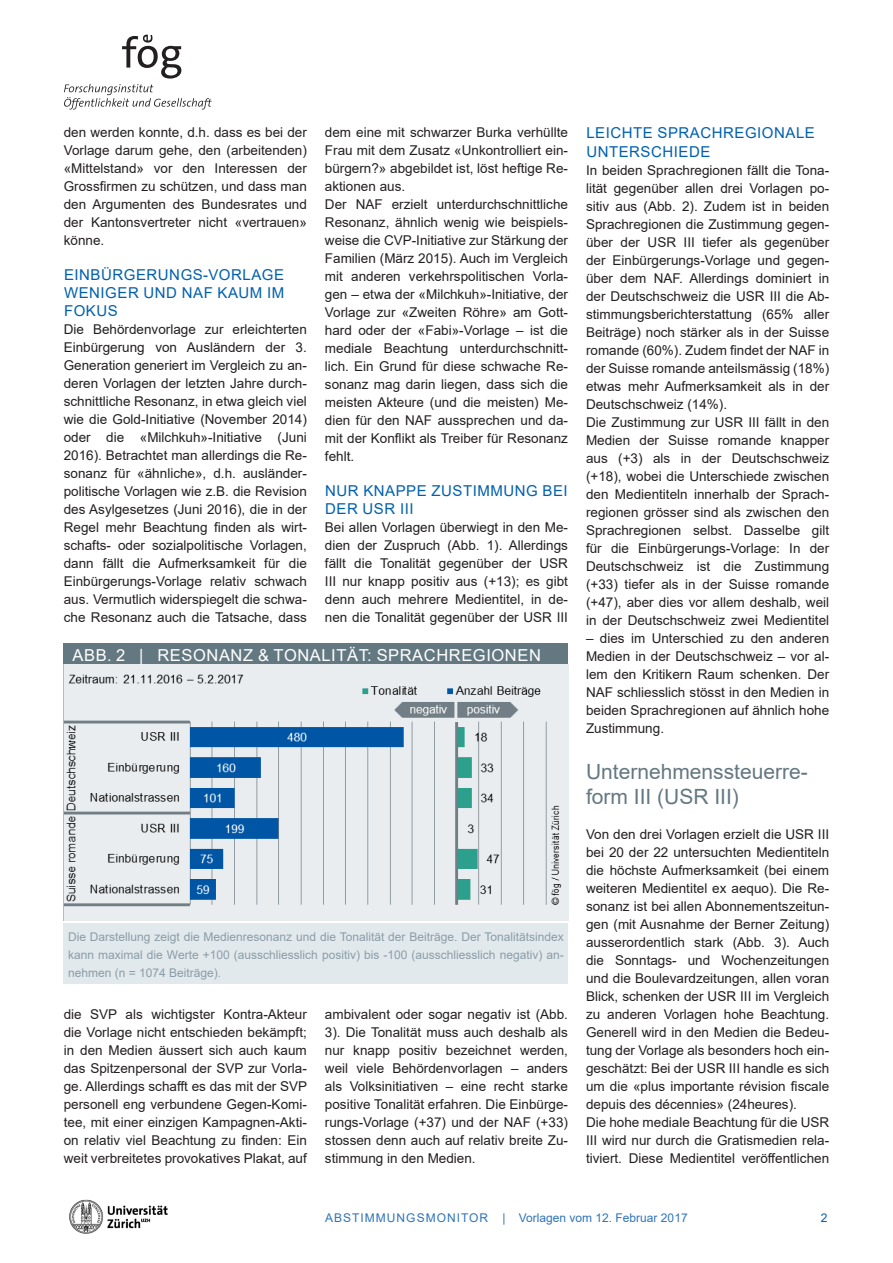
<style>
.page{position:relative;width:893px;height:1263px;background:#fff}
.page>*{position:absolute;margin:0;border:0;box-sizing:border-box;transform-origin:0 0}
.Titel{font:21px/25.2px "Arial";color:#647882}
.Box-Titel{font:16.5px "Arial";letter-spacing:.035em;color:#fff}
.T-Titel{font:15px/18px "Arial";letter-spacing:.035em;color:#0160ae}
.L-text{font:13.5px/18px "Arial";color:#231f20;text-align:justify}
.Box-Text{font:12px/18px "Arial";color:#8a9ca6;text-align:justify}
.t1{font:12px "Arial";color:#2f74ba}
.t2{font:12px "Arial";color:#0160ae}
</style>
<div class="page">
<img style="left:69px;top:1199px;width:99px;height:35px">
<svg style="left:64px;top:35px;width:148px;height:74px"></svg>
<img style="left:64px;top:664px;width:504px;height:256px">
<div style="left:64px;top:643px;width:504px;height:21px;background:#647882"></div>
<div style="left:64px;top:923px;width:504px;height:60px;background:#e2e9ed"></div>
<p class="L-text" style="left:64px;top:124px;width:245px">den werden konnte, d.h. dass es bei der Vorlage darum gehe, den (arbeitenden) «Mittelstand» vor den Interessen der Grossfirmen zu schützen, und dass man den Argumenten des Bundesrates und der Kantonsvertreter nicht «vertrauen» könne.</p>
<p class="T-Titel" style="left:64px;top:266px;width:222px;text-align:justify">EINBÜRGERUNGS-VORLAGE WENIGER UND NAF KAUM IM FOKUS</p>
<p class="L-text" style="left:64px;top:321px;width:245px">Die Behördenvorlage zur erleichterten Einbürgerung von Ausländern der 3.<br>Generation generiert im Vergleich zu an&shy;deren Vorlagen der letzten Jahre durch&shy;schnittliche Resonanz, in etwa gleich viel wie die Gold-Initiative (November 2014) oder die «Milchkuh»-Initiative (Juni 2016). Betrachtet man allerdings die Re&shy;sonanz für «ähnliche», d.h. ausländer&shy;politische Vorlagen wie z.B. die Revision des Asylgesetzes (Juni 2016), die in der Regel mehr Beachtung finden als wirt&shy;schafts- oder sozialpolitische Vorlagen, dann fällt die Aufmerksamkeit für die Einbürgerungs-Vorlage relativ schwach aus. Vermutlich widerspiegelt die schwa&shy;che Resonanz auch die Tatsache, dass</p>
<p class="L-text" style="left:325px;top:124px;width:245px">dem eine mit schwarzer Burka verhüllte Frau mit dem Zusatz «Unkontrolliert ein&shy;bürgern?» abgebildet ist, löst heftige Re&shy;aktionen aus.</p>
<p class="L-text" style="left:325px;top:196px;width:245px">Der NAF erzielt unterdurchschnittliche Resonanz, ähnlich wenig wie beispiels&shy;weise die CVP-Initiative zur Stärkung der Familien (März 2015). Auch im Vergleich mit anderen verkehrspolitischen Vorla&shy;gen – etwa der «Milchkuh»-Initiative, der Vorlage zur «Zweiten Röhre» am Gott&shy;hard oder der «Fabi»-Vorlage – ist die mediale Beachtung unterdurchschnitt&shy;lich. Ein Grund für diese schwache Re&shy;sonanz mag darin liegen, dass sich die meisten Akteure (und die meisten) Me&shy;dien für den NAF aussprechen und da&shy;mit der Konflikt als Treiber für Resonanz fehlt.</p>
<p class="T-Titel" style="left:325px;top:482px;width:244px">NUR KNAPPE ZUSTIMMUNG BEI<br>DER USR III</p>
<p class="L-text" style="left:325px;top:519px;width:245px">Bei allen Vorlagen überwiegt in den Me&shy;dien der Zuspruch (Abb. 1). Allerdings fällt die Tonalität gegenüber der USR III nur knapp positiv aus (+13); es gibt denn auch mehrere Medientitel, in de&shy;nen die Tonalität gegenüber der USR III</p>
<p class="Box-Titel" style="left:73px;top:643px;width:470px">ABB. 2 | RESONANZ &amp; TONALITÄT: SPRACHREGIONEN</p>
<p class="Box-Text" style="left:68px;top:928px;width:497px">Die Darstellung zeigt die Medienresonanz und die Tonalität der Beiträge. Der Tonalitätsindex kann maximal die Werte +100 (ausschliesslich positiv) bis -100 (ausschliesslich negativ) an&shy;nehmen (n = 1074 Beiträge).</p>
<p class="L-text" style="left:64px;top:1005px;width:245px">die SVP als wichtigster Kontra-Akteur die Vorlage nicht entschieden bekämpft; in den Medien äussert sich auch kaum das Spitzenpersonal der SVP zur Vorla&shy;ge. Allerdings schafft es das mit der SVP personell eng verbundene Gegen-Komi&shy;tee, mit einer einzigen Kampagnen-Akti&shy;on relativ viel Beachtung zu finden: Ein weit verbreitetes provokatives Plakat, auf</p>
<p class="L-text" style="left:325px;top:1005px;width:245px">ambivalent oder sogar negativ ist (Abb.<br>3). Die Tonalität muss auch deshalb als nur knapp positiv bezeichnet werden, weil viele Behördenvorlagen – anders als Volksinitiativen – eine recht starke positive Tonalität erfahren. Die Einbürge&shy;rungs-Vorlage (+37) und der NAF (+33) stossen denn auch auf relativ breite Zu&shy;stimmung in den Medien.</p>
<p class="T-Titel" style="left:586px;top:124px;width:230px">LEICHTE SPRACHREGIONALE<br>UNTERSCHIEDE</p>
<p class="L-text" style="left:586px;top:161px;width:245px">In beiden Sprachregionen fällt die Tona&shy;lität gegenüber allen drei Vorlagen po&shy;sitiv aus (Abb. 2). Zudem ist in beiden Sprachregionen die Zustimmung gegen&shy;über der USR III tiefer als gegenüber der Einbürgerungs-Vorlage und gegen&shy;über dem NAF. Allerdings dominiert in der Deutschschweiz die USR III die Ab&shy;stimmungsberichterstattung (65% aller Beiträge) noch stärker als in der Suisse romande (60%). Zudem findet der NAF in der Suisse romande anteilsmässig (18%) etwas mehr Aufmerksamkeit als in der Deutschschweiz (14%).</p>
<p class="L-text" style="left:586px;top:413px;width:245px">Die Zustimmung zur USR III fällt in den Medien der Suisse romande knapper aus (+3) als in der Deutschschweiz (+18), wobei die Unterschiede zwischen den Medientiteln innerhalb der Sprach&shy;regionen grösser sind als zwischen den Sprachregionen selbst. Dasselbe gilt für die Einbürgerungs-Vorlage: In der Deutschschweiz ist die Zustimmung (+33) tiefer als in der Suisse romande (+47), aber dies vor allem deshalb, weil in der Deutschschweiz zwei Medientitel</p>
<p class="L-text" style="left:586px;top:629px;width:245px">– dies im Unterschied zu den anderen Medien in der Deutschschweiz – vor al&shy;lem den Kritikern Raum schenken. Der NAF schliesslich stösst in den Medien in beiden Sprachregionen auf ähnlich hohe Zustimmung.</p>
<p class="Titel" style="left:586px;top:759px;width:223px">Unternehmenssteuerre&shy;form III (USR III)</p>
<p class="L-text" style="left:586px;top:825px;width:245px">Von den drei Vorlagen erzielt die USR III bei 20 der 22 untersuchten Medientiteln die höchste Aufmerksamkeit (bei einem weiteren Medientitel ex aequo). Die Re&shy;sonanz ist bei allen Abonnementszeitun&shy;gen (mit Ausnahme der Berner Zeitung) ausserordentlich stark (Abb. 3). Auch die Sonntags- und Wochenzeitungen und die Boulevardzeitungen, allen voran Blick, schenken der USR III im Vergleich zu anderen Vorlagen hohe Beachtung.<br>Generell wird in den Medien die Bedeu&shy;tung der Vorlage als besonders hoch ein&shy;geschätzt: Bei der USR III handle es sich um die «plus importante révision fiscale depuis des décennies» (24heures).</p>
<p class="L-text" style="left:586px;top:1113px;width:245px">Die hohe mediale Beachtung für die USR III wird nur durch die Gratismedien rela&shy;tiviert. Diese Medientitel veröffentlichen</p>
<p class="t1" style="left:325px;top:1209px;width:364px">ABSTIMMUNGSMONITOR | Vorlagen vom 12. Februar 2017</p>
<p class="t2" style="left:821px;top:1209px;width:8px">2</p>
</div>
